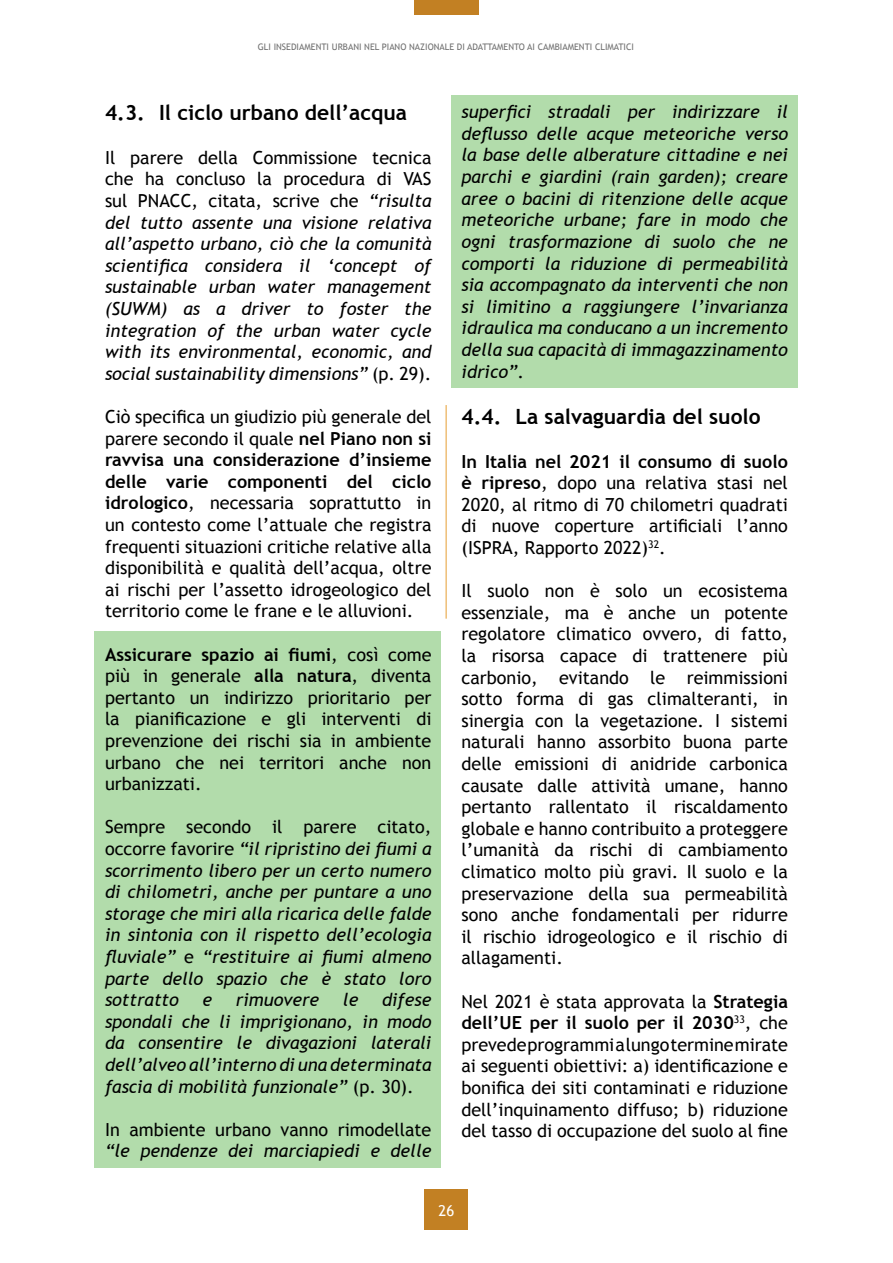
<style>
.page{position:relative;width:893px;height:1263px;background:#fff}
.page>*{position:absolute;margin:0;border:0;box-sizing:border-box;transform-origin:0 0}
.t1{font:700 21px "Trebuchet MS";color:#000}
.t2{font:18px/21.6px "Trebuchet MS";color:#000;text-align:justify}
.t3{font:italic 18px/21.6px "Trebuchet MS";color:#000;text-align:justify}
.t4{font:15px "Trebuchet MS";color:#fff}
.t5{font:9px "Trebuchet MS";color:#707070}
.s1{font-style:normal}
.s2{font-weight:700}
</style>
<div class="page">
<div style="left:425px;top:1190px;width:43px;height:40px;background:#c28023"></div>
<div style="left:414px;top:0;width:65px;height:15px;background:#c28023"></div>
<div style="left:94px;top:631px;width:347px;height:537px;background:#b2dcab"></div>
<div style="left:451px;top:95px;width:347px;height:293px;background:#b2dcab"></div>
<hr style="left:446px;top:405px;width:1px;height:214px;background:#e69e33">
<p class="t5" style="left:258px;top:42px;width:378px">GLI INSEDIAMENTI URBANI NEL PIANO NAZIONALE DI ADATTAMENTO AI CAMBIAMENTI CLIMATICI</p>
<p class="t1" style="left:105px;top:100px;width:304px">4.3. Il ciclo urbano dell’acqua</p>
<p class="t3" style="left:105px;top:147px;width:328px"><span class="s1">Il parere della Commissione tecnica che ha concluso la procedura di VAS sul PNACC, citata, scrive che</span> “risulta del tutto assente una visione relativa all’aspetto urbano, ciò che la comunità scientifica considera il ‘concept of sustainable urban water management (SUWM) as a driver to foster the integration of the urban water cycle with its environmental, economic, and social sustainability dimensions” <span class="s1">(p. 29).</span></p>
<p class="t2" style="left:105px;top:406px;width:328px">Ciò specifica un giudizio più generale del parere secondo il quale <span class="s2">nel Piano non si ravvisa una considerazione d’insieme delle varie componenti del ciclo idrologico</span>, necessaria soprattutto in un contesto come l’attuale che registra frequenti situazioni critiche relative alla disponibilità e qualità dell’acqua, oltre ai rischi per l’assetto idrogeologico del territorio come le frane e le alluvioni.</p>
<p class="t2" style="left:105px;top:644px;width:328px"><span class="s2">Assicurare spazio ai fiumi</span>, così come più in generale <span class="s2">alla natura</span>, diventa pertanto un indirizzo prioritario per la pianificazione e gli interventi di prevenzione dei rischi sia in ambiente urbano che nei territori anche non urbanizzati.</p>
<p class="t3" style="left:105px;top:816px;width:328px"><span class="s1">Sempre secondo il parere citato, occorre favorire</span> “il ripristino dei fiumi a scorrimento libero per un certo numero di chilometri, anche per puntare a uno storage che miri alla ricarica delle falde in sintonia con il rispetto dell’ecologia fluviale” <span class="s1">e</span> “restituire ai fiumi almeno parte dello spazio che è stato loro sottratto</p>
<p class="t3" style="left:105px;top:989px;width:328px;text-indent:277px">difese spondali che li imprigionano, in modo da consentire le divagazioni laterali dell’alveo all’interno di una determinata fascia di mobilità funzionale” <span class="s1">(p. 30).</span></p>
<p class="t2" style="left:105px;top:1119px;width:328px">In ambiente urbano vanno rimodellate</p>
<p class="t3" style="left:105px;top:1140px;width:328px">“le pendenze dei marciapiedi e delle</p>
<p class="t3" style="left:203px;top:989px;width:11px">e</p>
<p class="t3" style="left:236px;top:989px;width:85px">rimuovere</p>
<p class="t3" style="left:343px;top:989px;width:17px">le</p>
<p class="t3" style="left:461px;top:101px;width:328px">superfici stradali per indirizzare il deflusso delle acque meteoriche verso la base delle alberature cittadine e nei parchi e giardini (rain garden); creare aree o bacini di ritenzione delle acque meteoriche urbane; fare in modo che ogni trasformazione di suolo che ne comporti la riduzione di permeabilità sia accompagnato da interventi che non si limitino a raggiungere l’invarianza idraulica ma conducano a un incremento della sua capacità di immagazzinamento idrico”<span class="s1">.</span></p>
<p class="t1" style="left:461px;top:404px;width:301px">4.4. La salvaguardia del suolo</p>
<p class="t2" style="left:461px;top:451px;width:328px"><span class="s2">In Italia nel 2021 il consumo di suolo è ripreso</span>, dopo una relativa stasi nel 2020, al ritmo di 70 chilometri quadrati di nuove coperture artificiali l’anno (ISPRA, Rapporto 2022)<sup>32</sup>.</p>
<p class="t2" style="left:461px;top:580px;width:328px">Il suolo non è solo un ecosistema essenziale, ma è anche un potente regolatore climatico ovvero, di fatto, la risorsa capace di trattenere più carbonio, evitando le reimmissioni sotto forma di gas climalteranti, in sinergia con la vegetazione. I sistemi naturali hanno assorbito buona parte delle emissioni di anidride carbonica causate dalle attività umane, hanno pertanto rallentato il riscaldamento globale e hanno contribuito a proteggere l’umanità da rischi di cambiamento climatico molto più gravi. Il suolo e la preservazione della sua permeabilità sono anche fondamentali per ridurre il rischio idrogeologico e il rischio di allagamenti.</p>
<p class="t2" style="left:461px;top:991px;width:328px">Nel 2021 è stata approvata la <span class="s2">Strategia dell’UE per il suolo per il 2030</span><sup>33</sup>, che prevede programmi a lungo termine mirate ai seguenti obiettivi: a) identificazione e bonifica dei siti contaminati e riduzione dell’inquinamento diffuso; b) riduzione del tasso di occupazione del suolo al fine</p>
<p class="t4" style="left:439px;top:1201px;width:17px">26</p>
</div>
